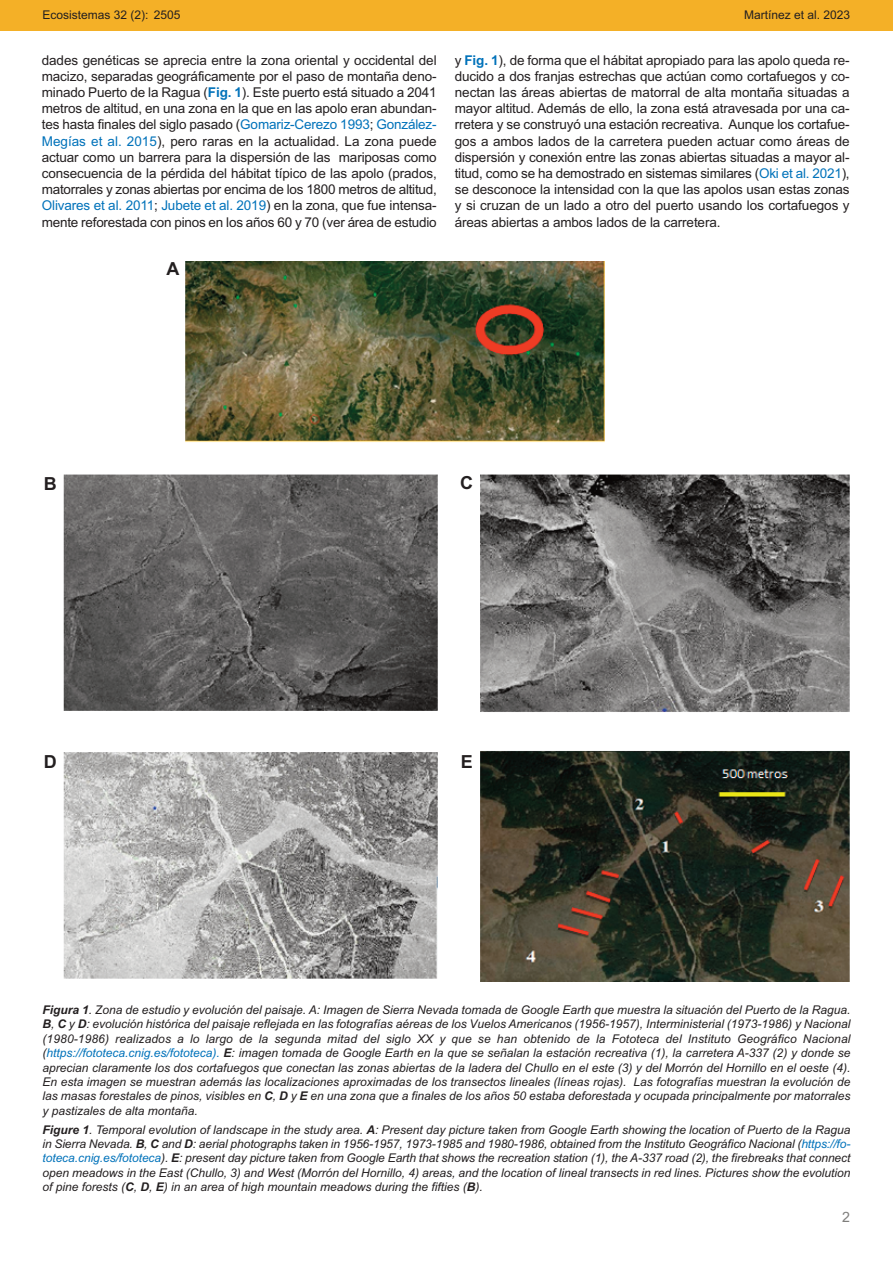
<style>
.page{position:relative;width:893px;height:1263px;background:#fff}
.page>*{position:absolute;margin:0;border:0;box-sizing:border-box;transform-origin:0 0}
.t1{font:700 18px "Arial";color:#231f20}
.t2{font:14.25px "Arial";color:#7f7e7c}
.t3{font:13.5px/16.2px "Arial";letter-spacing:-.015em;color:#231f20;text-align:justify}
.t4{font:italic 12px/14.4px "Arial";color:#231f20;text-align:justify}
.t5{font:12px "Arial";color:#231f20}
.s1{font-weight:700;color:#0072ba}
.s2{color:#0072ba}
.s3{font-weight:700}
</style>
<div class="page">
<div style="left:0;top:0;width:893px;height:30px;background:#f4b027"></div>
<img style="left:63px;top:262px;width:787px;height:719px">
<p class="t5" style="left:43px;top:7px;width:139px">Ecosistemas 32 (2): 2505</p>
<p class="t5" style="left:744px;top:7px;width:108px">Martínez et al. 2023</p>
<p class="t3" style="left:42px;top:52px;width:396px">dades genéticas se aprecia entre la zona oriental y occidental del macizo, separadas geográficamente por el paso de montaña deno&shy;minado Puerto de la Ragua (<span class="s1">Fig. 1</span>). Este puerto está situado a 2041 metros de altitud, en una zona en la que en las apolo eran abundan&shy;tes hasta finales del siglo pasado (<span class="s2">Gomariz-Cerezo 1993</span>; <span class="s2">González-Megías et al. 2015</span>), pero raras en la actualidad. La zona puede actuar como un barrera para la dispersión de las mariposas como consecuencia de la pérdida del hábitat típico de las apolo (prados, matorrales y zonas abiertas por encima de los 1800 metros de altitud, <span class="s2">Olivares et al. 2011</span>; <span class="s2">Jubete et al. 2019</span>) en la zona, que fue intensa&shy;mente reforestada con pinos en los años 60 y 70 (ver área de estudio</p>
<p class="t3" style="left:455px;top:52px;width:396px">y <span class="s1">Fig. 1</span>), de forma que el hábitat apropiado para las apolo queda re&shy;ducido a dos franjas estrechas que actúan como cortafuegos y co&shy;nectan las áreas abiertas de matorral de alta montaña situadas a mayor altitud. Además de ello, la zona está atravesada por una ca&shy;rretera y se construyó una estación recreativa. Aunque los cortafue&shy;gos a ambos lados de la carretera pueden actuar como áreas de dispersión y conexión entre las zonas abiertas situadas a mayor al&shy;titud, como se ha demostrado en sistemas similares (<span class="s2">Oki et al. 2021</span>), se desconoce la intensidad con la que las apolos usan estas zonas y si cruzan de un lado a otro del puerto usando los cortafuegos y áreas abiertas a ambos lados de la carretera.</p>
<h1 class="t1" style="left:44px;top:474px;width:14px">B</h1>
<h1 class="t1" style="left:44px;top:751px;width:14px">D</h1>
<h1 class="t1" style="left:166px;top:259px;width:14px">A</h1>
<h1 class="t1" style="left:460px;top:473px;width:14px">C</h1>
<h1 class="t1" style="left:461px;top:751px;width:14px">E</h1>
<p class="t4" style="left:42px;top:1003px;width:809px"><span class="s3">Figura 1</span>. Zona de estudio y evolución del paisaje. A: Imagen de Sierra Nevada tomada de Google Earth que muestra la situación del Puerto de la Ragua.<br><span class="s3">B</span>, <span class="s3">C</span> y <span class="s3">D</span>: evolución histórica del paisaje reflejada en las fotografías aéreas de los Vuelos Americanos (1956-1957), Interministerial (1973-1986) y Nacional (1980-1986) realizados a lo largo de la segunda mitad del siglo XX y que se han obtenido de la Fototeca del Instituto Geográfico Nacional (<span class="s2">https://fototeca.cnig.es/fototeca).</span> <span class="s3">E</span>: imagen tomada de Google Earth en la que se señalan la estación recreativa (1), la carretera A-337 (2) y donde se aprecian claramente los dos cortafuegos que conectan las zonas abiertas de la ladera del Chullo en el este (3) y del Morrón del Hornillo en el oeste (4).<br>En esta imagen se muestran además las localizaciones aproximadas de los transectos lineales (líneas rojas). Las fotografías muestran la evolución de las masas forestales de pinos, visibles en <span class="s3">C</span>, <span class="s3">D</span> y <span class="s3">E</span> en una zona que a finales de los años 50 estaba deforestada y ocupada principalmente por matorrales y pastizales de alta montaña.</p>
<p class="t4" style="left:42px;top:1122px;width:809px"><span class="s3">Figure 1</span>. Temporal evolution of landscape in the study area. <span class="s3">A</span>: Present day picture taken from Google Earth showing the location of Puerto de la Ragua in Sierra Nevada. <span class="s3">B</span>, <span class="s3">C</span> and <span class="s3">D</span>: aerial photographs taken in 1956-1957, 1973-1985 and 1980-1986, obtained from the Instituto Geográfico Nacional (<span class="s2">https://fo&shy;toteca.cnig.es/fototeca</span>). <span class="s3">E</span>: present day picture taken from Google Earth that shows the recreation station (1), the A-337 road (2), the firebreaks that connect open meadows in the East (Chullo, 3) and West (Morrón del Hornillo, 4) areas, and the location of lineal transects in red lines. Pictures show the evolution of pine forests (<span class="s3">C</span>, <span class="s3">D</span>, <span class="s3">E</span>) in an area of high mountain meadows during the fifties (<span class="s3">B</span>).</p>
<p class="t2" style="left:842px;top:1209px;width:9px">2</p>
</div>
